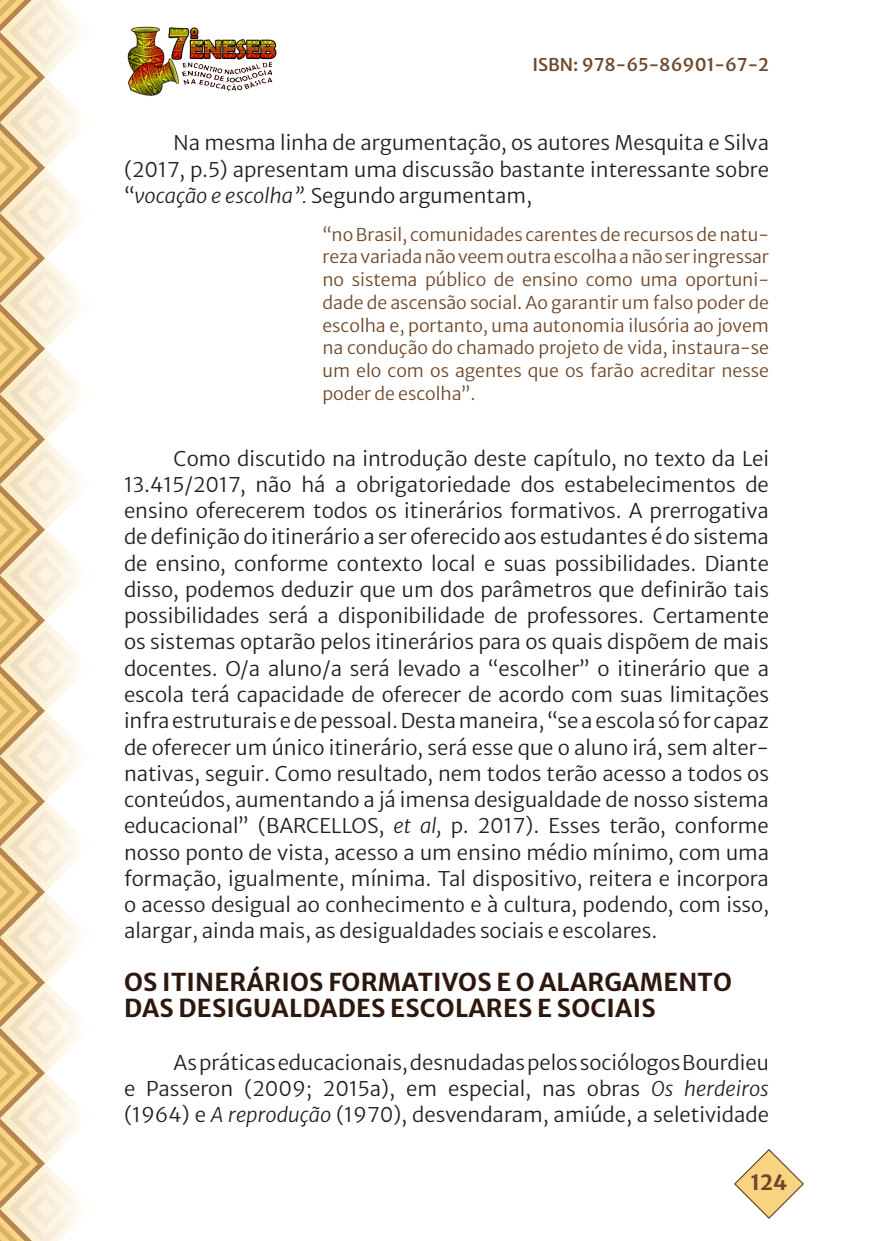
<style>
.page{position:relative;width:893px;height:1241px;background:#fff}
.page>*{position:absolute;margin:0;border:0;box-sizing:border-box;transform-origin:0 0}
._5_SUBTÍTULO{font:700 24.5px/26.2px "Merriweather Sans";letter-spacing:.01em;color:#2e180e}
.t1{font:700 21px "Merriweather Sans";color:#6f482a}
._4_CORPO{font:300 20.12px/26.2px "Merriweather Sans";color:#231f20;text-align:justify}
._6_CITACAO{font:300 17.5px/22.8px "Merriweather Sans";color:#6f482a;text-align:justify}
.t2{font:500 17.5px "Merriweather Sans";color:#6f482a}
.s1{font-style:italic}
</style>
<div class="page">
<img style="left:127px;top:26px;width:150px;height:70px">
<svg style="left:0;top:0;width:90px;height:1240px"></svg>
<svg style="left:734px;top:1149px;width:70px;height:69px"></svg>
<p class="t2" style="left:532px;top:49px;width:238px">ISBN: 978-65-86901-67-2</p>
<p class="_4_CORPO" style="left:124px;top:128px;width:646px;text-indent:50px">Na mesma linha de argumentação, os autores Mesquita e Silva (2017, p.5) apresentam uma discussão bastante interessante sobre “<span class="s1">vocação e escolha”.</span> Segundo argumentam,</p>
<p class="_6_CITACAO" style="left:322px;top:221px;width:448px">“no Brasil, comunidades carentes de recursos de natu&shy;reza variada não veem outra escolha a não ser ingressar no sistema público de ensino como uma oportuni&shy;dade de ascensão social. Ao garantir um falso poder de escolha e, portanto, uma autonomia ilusória ao jovem na condução do chamado projeto de vida, instaura-se um elo com os agentes que os farão acreditar nesse poder de escolha”.</p>
<p class="_4_CORPO" style="left:124px;top:443px;width:646px;text-indent:50px">Como discutido na introdução deste capítulo, no texto da Lei 13.415/2017, não há a obrigatoriedade dos estabelecimentos de ensino oferecerem todos os itinerários formativos. A prerrogativa de definição do itinerário a ser oferecido aos estudantes é do sistema de ensino, conforme contexto local e suas possibilidades. Diante disso, podemos deduzir que um dos parâmetros que definirão tais possibilidades será a disponibilidade de professores. Certamente os sistemas optarão pelos itinerários para os quais dispõem de mais docentes. O/a aluno/a será levado a “escolher” o itinerário que a escola terá capacidade de oferecer de acordo com suas limitações infra estruturais e de pessoal. Desta maneira, “se a escola só for capaz de oferecer um único itinerário, será esse que o aluno irá, sem alter&shy;nativas, seguir. Como resultado, nem todos terão acesso a todos os conteúdos, aumentando a já imensa desigualdade de nosso sistema educacional” (BARCELLOS, <span class="s1">et al,</span> p. 2017). Esses terão, conforme nosso ponto de vista, acesso a um ensino médio mínimo, com uma formação, igualmente, mínima. Tal dispositivo, reitera e incorpora o acesso desigual ao conhecimento e à cultura, podendo, com isso, alargar, ainda mais, as desigualdades sociais e escolares.</p>
<p class="_5_SUBTÍTULO" style="left:124px;top:965px;width:609px">OS ITINERÁRIOS FORMATIVOS E O ALARGAMENTO<br>DAS DESIGUALDADES ESCOLARES E SOCIAIS</p>
<p class="_4_CORPO" style="left:124px;top:1046px;width:646px;text-indent:50px">As práticas educacionais, desnudadas pelos sociólogos Bourdieu e Passeron (2009; 2015a), em especial, nas obras <span class="s1">Os herdeiros </span>(1964) e <span class="s1">A reprodução</span> (1970), desvendaram, amiúde, a seletividade</p>
<p class="t1" style="left:750px;top:1164px;width:39px">124</p>
</div>
